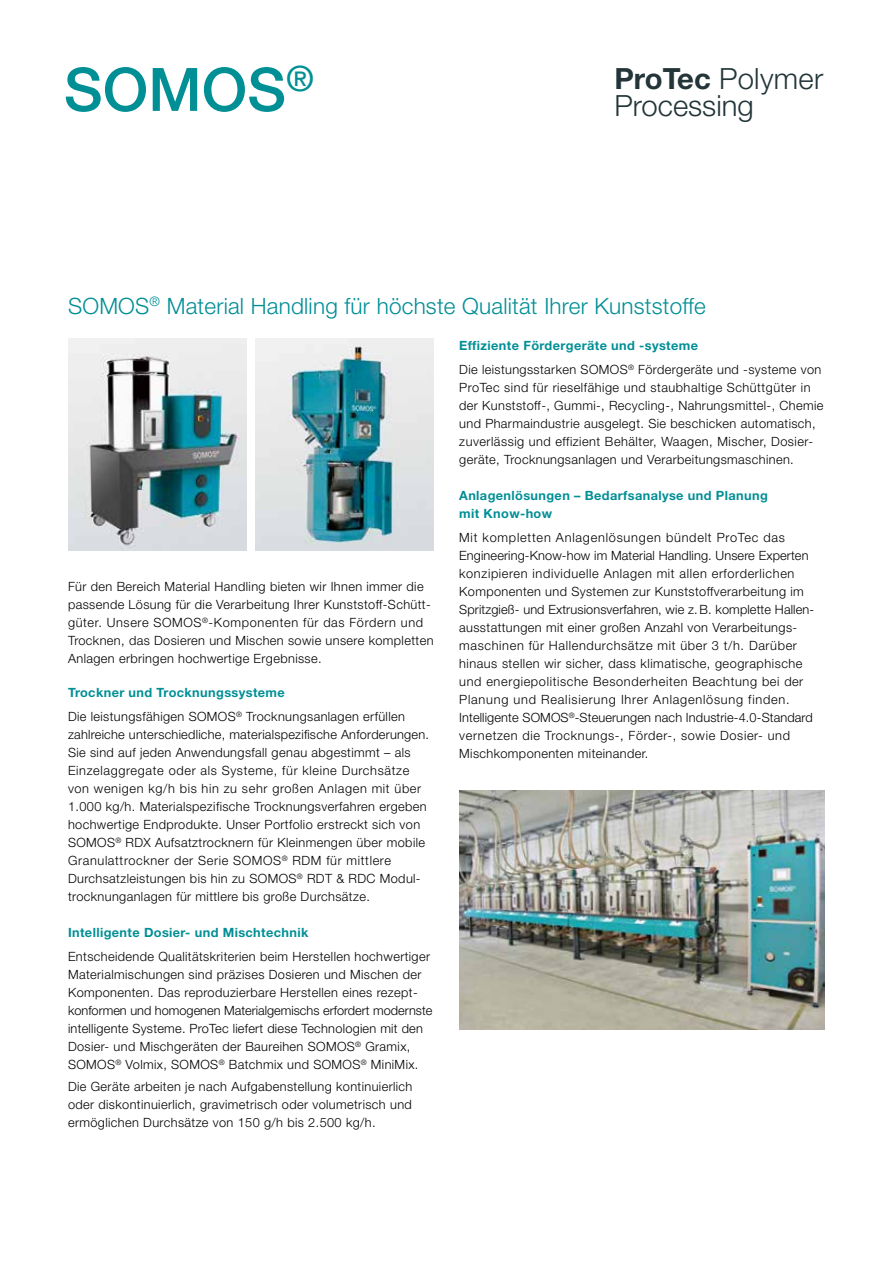
<style>
.page{position:relative;width:893px;height:1263px;background:#fff}
.page>*{position:absolute;margin:0;border:0;box-sizing:border-box;transform-origin:0 0}
.t1{font:500 60px "Helvetica Neue LT Pro";color:#008f95}
.t2{font:300 29.25px/27px "Helvetica Neue LT Pro";color:#233539}
.t3{font:300 22.5px "Helvetica Neue LT Pro";letter-spacing:.01em;color:#008f95}
.t4{font:300 12.75px/18px "Helvetica Neue LT Pro";letter-spacing:.03em;color:#000}
.t5{font:700 12.75px/18px "Helvetica Neue LT Pro";letter-spacing:.03em;color:#008f95}
.s1{font-weight:700}
.s2{font-weight:700;color:#008f95}
</style>
<div class="page">
<img style="left:459px;top:791px;width:366px;height:238px">
<img style="left:68px;top:338px;width:179px;height:213px">
<img style="left:255px;top:338px;width:179px;height:213px">
<h1 class="t1" style="left:64px;top:54px;width:252px">SOMOS<sup>®</sup></h1>
<h2 class="t2" style="left:614px;top:65px;width:210px"><span class="s1">ProTec</span> Polymer<br>Processing</h2>
<h3 class="t3" style="left:68px;top:292px;width:639px">SOMOS<sup>®</sup> Material Handling für höchste Qualität Ihrer Kunststoffe</h3>
<p class="t4" style="left:68px;top:577px;width:367px">Für den Bereich Material Handling bieten wir Ihnen immer die passende Lösung für die Verarbeitung Ihrer Kunststoff-Schütt&shy;güter. Unsere SOMOS<sup>®</sup>-Komponenten für das Fördern und Trocknen, das Dosieren und Mischen sowie unsere kompletten Anlagen erbringen hochwertige Ergebnisse.</p>
<p class="t4" style="left:68px;top:680px;width:338px;line-height:24px"><span class="s2">Trockner und Trocknungssysteme<br></span>Die leistungsfähigen SOMOS<sup>®</sup> Trocknungsanlagen erfüllen</p>
<p class="t4" style="left:68px;top:725px;width:363px">zahlreiche unterschiedliche, materialspezifische Anforderungen.<br>Sie sind auf jeden Anwendungsfall genau abgestimmt – als Einzelaggregate oder als Systeme, für kleine Durchsätze von wenigen kg/h bis hin zu sehr großen Anlagen mit über 1.000 kg/h. Materialspezifische Trocknungsverfahren ergeben hochwertige Endprodukte. Unser Portfolio erstreckt sich von SOMOS<sup>®</sup> RDX Aufsatztrocknern für Kleinmengen über mobile Granulattrockner der Serie SOMOS<sup>®</sup> RDM für mittlere Durchsatzleistungen bis hin zu SOMOS<sup>®</sup> RDT &amp; RDC Modul&shy;trocknunganlagen für mittlere bis große Durchsätze.</p>
<p class="t5" style="left:68px;top:923px;width:242px">Intelligente Dosier- und Mischtechnik</p>
<p class="t4" style="left:68px;top:947px;width:366px">Entscheidende Qualitätskriterien beim Herstellen hochwertiger Materialmischungen sind präzises Dosieren und Mischen der Komponenten. Das reproduzierbare Herstellen eines rezept&shy;konformen und homogenen Materialgemischs erfordert modernste intelligente Systeme. ProTec liefert diese Technologien mit den Dosier- und Mischgeräten der Baureihen SOMOS<sup>®</sup> Gramix, SOMOS<sup>®</sup> Volmix, SOMOS<sup>®</sup> Batchmix und SOMOS<sup>®</sup> MiniMix.</p>
<p class="t4" style="left:68px;top:1077px;width:346px;text-align:justify">Die Geräte arbeiten je nach Aufgabenstellung kontinuierlich oder diskontinuierlich, gravimetrisch oder volumetrisch und ermöglichen Durchsätze von 150 g/h bis 2.500 kg/h.</p>
<p class="t4" style="left:459px;top:333px;width:364px;line-height:24px"><span class="s2">Effiziente Fördergeräte und -systeme<br></span>Die leistungsstarken SOMOS<sup>®</sup> Fördergeräte und -systeme von</p>
<p class="t4" style="left:459px;top:378px;width:366px">ProTec sind für rieselfähige und staubhaltige Schüttgüter in der Kunststoff-, Gummi-, Recycling-, Nahrungsmittel-, Chemie und Pharmaindustrie ausgelegt. Sie beschicken automatisch, zuverlässig und effizient Behälter, Waagen, Mischer, Dosier&shy;geräte, Trocknungsanlagen und Verarbeitungsmaschinen.</p>
<p class="t5" style="left:459px;top:486px;width:310px">Anlagenlösungen – Bedarfsanalyse und Planung mit Know-how</p>
<p class="t4" style="left:459px;top:528px;width:356px">Mit kompletten Anlagenlösungen bündelt ProTec das Engineering-Know-how im Material Handling. Unsere Experten konzipieren individuelle Anlagen mit allen erforderlichen Komponenten und Systemen zur Kunststoffverarbeitung im Spritzgieß- und Extrusionsverfahren, wie z.B. komplette Hallen&shy;ausstattungen mit einer großen Anzahl von Verarbeitungs&shy;maschinen für Hallendurchsätze mit über 3 t/h. Darüber hinaus stellen wir sicher, dass klimatische, geographische und energiepolitische Besonderheiten Beachtung bei der Planung und Realisierung Ihrer Anlagenlösung finden.<br>Intelligente SOMOS<sup>®</sup>-Steuerungen nach Industrie-4.0-Standard vernetzen die Trocknungs-, Förder-, sowie Dosier- und Mischkomponenten miteinander.</p>
</div>
